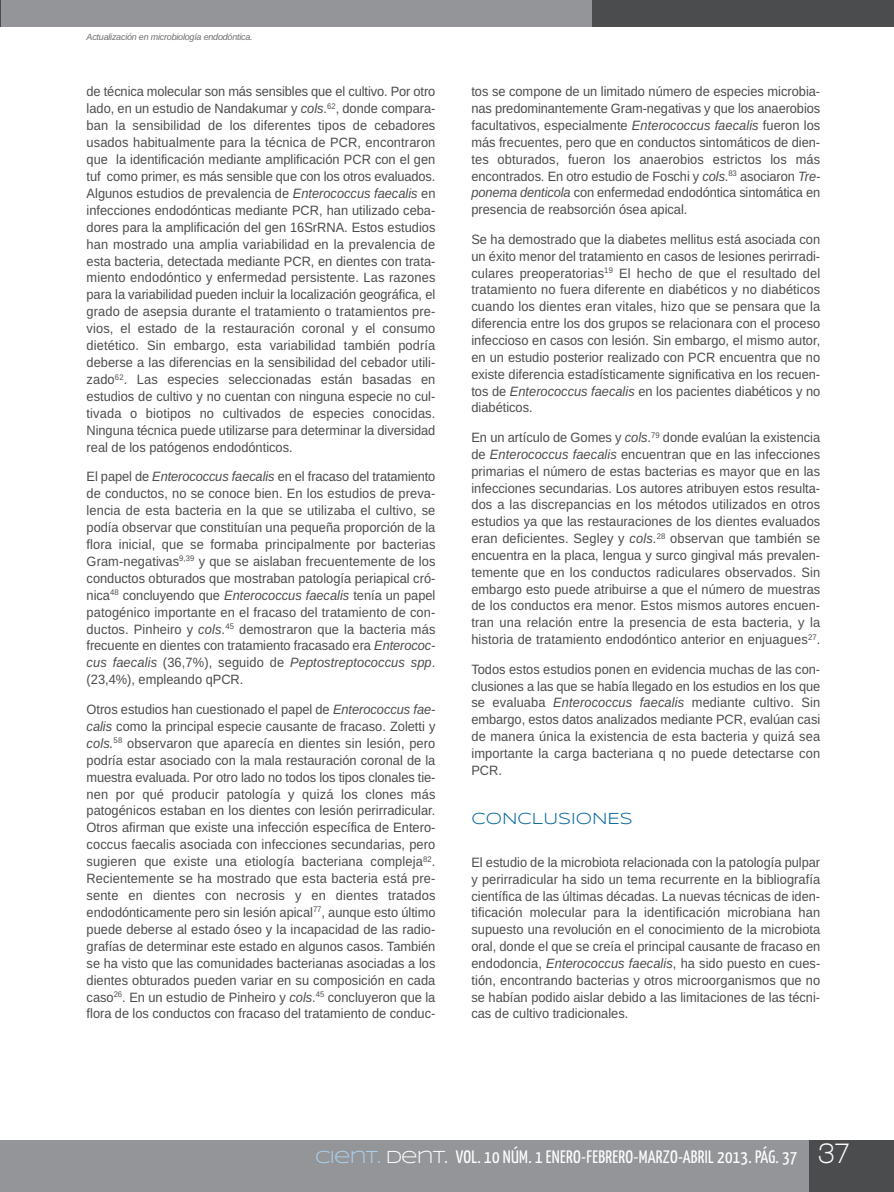
<style>
.page{position:relative;width:894px;height:1192px;background:#fff}
.page>*{position:absolute;margin:0;border:0;box-sizing:border-box;transform-origin:0 0}
.t1{font:700 30px "Walkway";color:#fff;scale:.9 1}
.t2{font:18px "Yanone Kaffeesatz";letter-spacing:.015em;color:#fff}
.t3{font:16.5px "Syncopate";color:#00649e}
.t4{font:13.5px/17px "Arimo";color:#4b4c4d;text-align:justify;scale:.95 1}
.t5{font:italic 9px "Arimo";letter-spacing:-.025em;color:#6c6d70}
.s1{font-style:italic}
.s2{font-family:"Syncopate";color:#add2ed}
.s3{font-family:"Syncopate"}
</style>
<div class="page">
<hr style="left:0;top:1139px;width:1px;height:52px;background:#939598">
<svg style="left:0;top:0;width:1px;height:27px"></svg>
<div style="left:1px;top:1139px;width:892px;height:52px;background:#939598"></div>
<div style="left:1px;top:0;width:599px;height:27px;background:#939598"></div>
<div style="left:593px;top:0;width:300px;height:27px;background:#4b4c4d"></div>
<div style="left:809px;top:1139px;width:84px;height:52px;background:#4b4c4d"></div>
<p class="t5" style="left:87px;top:33px;width:168px">Actualización en microbiología endodóntica.</p>
<p class="t4" style="left:87px;top:84px;width:369px">de técnica molecular son más sensibles que el cultivo. Por otro lado, en un estudio de Nandakumar y <span class="s1">cols</span>.<sup>62</sup>, donde compara&shy;ban la sensibilidad de los diferentes tipos de cebadores usados habitualmente para la técnica de PCR, encontraron que la identificación mediante amplificación PCR con el gen tuf como primer, es más sensible que con los otros evaluados.<br>Algunos estudios de prevalencia de <span class="s1">Enterococcus faecalis</span> en infecciones endodónticas mediante PCR, han utilizado ceba&shy;dores para la amplificación del gen 16SrRNA. Estos estudios han mostrado una amplia variabilidad en la prevalencia de esta bacteria, detectada mediante PCR, en dientes con trata&shy;miento endodóntico y enfermedad persistente. Las razones para la variabilidad pueden incluir la localización geográfica, el grado de asepsia durante el tratamiento o tratamientos pre&shy;vios, el estado de la restauración coronal y el consumo dietético. Sin embargo, esta variabilidad también podría deberse a las diferencias en la sensibilidad del cebador utili&shy;zado<sup>62</sup>. Las especies seleccionadas están basadas en estudios de cultivo y no cuentan con ninguna especie no cul&shy;tivada o biotipos no cultivados de especies conocidas.<br>Ninguna técnica puede utilizarse para determinar la diversidad real de los patógenos endodónticos.</p>
<p class="t4" style="left:87px;top:469px;width:369px">El papel de <span class="s1">Enterococcus faecalis</span> en el fracaso del tratamiento de conductos, no se conoce bien. En los estudios de preva&shy;lencia de esta bacteria en la que se utilizaba el cultivo, se podía observar que constituían una pequeña proporción de la flora inicial, que se formaba principalmente por bacterias Gram-negativas<sup>9,39</sup> y que se aislaban frecuentemente de los conductos obturados que mostraban patología periapical cró&shy;nica<sup>48</sup> concluyendo que <span class="s1">Enterococcus faecalis</span> tenía un papel patogénico importante en el fracaso del tratamiento de con&shy;ductos. Pinheiro y <span class="s1">cols</span>.<sup>45</sup> demostraron que la bacteria más frecuente en dientes con tratamiento fracasado era <span class="s1">Enterococ&shy;cus faecalis</span> (36,7%), seguido de <span class="s1">Peptostreptococcus spp</span>. (23,4%), empleando qPCR.</p>
<p class="t4" style="left:87px;top:701px;width:369px">Otros estudios han cuestionado el papel de <span class="s1">Enterococcus fae&shy;calis</span> como la principal especie causante de fracaso. Zoletti y <span class="s1">cols.</span><sup>58</sup> observaron que aparecía en dientes sin lesión, pero podría estar asociado con la mala restauración coronal de la muestra evaluada. Por otro lado no todos los tipos clonales tie&shy;nen por qué producir patología y quizá los clones más patogénicos estaban en los dientes con lesión perirradicular.<br>Otros afirman que existe una infección específica de Entero&shy;coccus faecalis asociada con infecciones secundarias, pero sugieren que existe una etiología bacteriana compleja<sup>82</sup>.<br>Recientemente se ha mostrado que esta bacteria está pre&shy;sente en dientes con necrosis y en dientes tratados endodónticamente pero sin lesión apical<sup>77</sup>, aunque esto último puede deberse al estado óseo y la incapacidad de las radio&shy;grafías de determinar este estado en algunos casos. También se ha visto que las comunidades bacterianas asociadas a los dientes obturados pueden variar en su composición en cada caso<sup>26</sup>. En un estudio de Pinheiro y <span class="s1">cols</span>.<sup>45</sup> concluyeron que la flora de los conductos con fracaso del tratamiento de conduc-</p>
<p class="t4" style="left:471px;top:84px;width:369px">tos se compone de un limitado número de especies microbia&shy;nas predominantemente Gram-negativas y que los anaerobios facultativos, especialmente <span class="s1">Enterococcus faecalis</span> fueron los más frecuentes, pero que en conductos sintomáticos de dien&shy;tes obturados, fueron los anaerobios estrictos los más encontrados. En otro estudio de Foschi y <span class="s1">cols</span>.<sup>83</sup> asociaron <span class="s1">Tre&shy;ponema denticola</span> con enfermedad endodóntica sintomática en presencia de reabsorción ósea apical.</p>
<p class="t4" style="left:471px;top:232px;width:368px">Se ha demostrado que la diabetes mellitus está asociada con un éxito menor del tratamiento en casos de lesiones perirradi&shy;culares preoperatorias<sup>19</sup> El hecho de que el resultado del tratamiento no fuera diferente en diabéticos y no diabéticos cuando los dientes eran vitales, hizo que se pensara que la diferencia entre los dos grupos se relacionara con el proceso infeccioso en casos con lesión. Sin embargo, el mismo autor, en un estudio posterior realizado con PCR encuentra que no existe diferencia estadísticamente significativa en los recuen&shy;tos de <span class="s1">Enterococcus faecalis</span> en los pacientes diabéticos y no diabéticos.</p>
<p class="t4" style="left:471px;top:430px;width:369px">En un artículo de Gomes y <span class="s1">cols</span>.<sup>79</sup> donde evalúan la existencia de <span class="s1">Enterococcus faecalis</span> encuentran que en las infecciones primarias el número de estas bacterias es mayor que en las infecciones secundarias. Los autores atribuyen estos resulta&shy;dos a las discrepancias en los métodos utilizados en otros estudios ya que las restauraciones de los dientes evaluados eran deficientes. Segley y <span class="s1">cols</span>.<sup>28</sup> observan que también se encuentra en la placa, lengua y surco gingival más prevalen&shy;temente que en los conductos radiculares observados. Sin embargo esto puede atribuirse a que el número de muestras de los conductos era menor. Estos mismos autores encuen&shy;tran una relación entre la presencia de esta bacteria, y la historia de tratamiento endodóntico anterior en enjuagues<sup>27</sup>.</p>
<p class="t4" style="left:471px;top:661px;width:368px">Todos estos estudios ponen en evidencia muchas de las con&shy;clusiones a las que se había llegado en los estudios en los que se evaluaba <span class="s1">Enterococcus faecalis</span> mediante cultivo. Sin embargo, estos datos analizados mediante PCR, evalúan casi de manera única la existencia de esta bacteria y quizá sea importante la carga bacteriana q no puede detectarse con PCR.</p>
<p class="t3" style="left:471px;top:808px;width:163px">CONCLUSIONES</p>
<p class="t4" style="left:471px;top:854px;width:368px">El estudio de la microbiota relacionada con la patología pulpar y perirradicular ha sido un tema recurrente en la bibliografía científica de las últimas décadas. La nuevas técnicas de iden&shy;tificación molecular para la identificación microbiana han supuesto una revolución en el conocimiento de la microbiota oral, donde el que se creía el principal causante de fracaso en endodoncia, <span class="s1">Enterococcus faecalis</span>, ha sido puesto en cues&shy;tión, encontrando bacterias y otros microorganismos que no se habían podido aislar debido a las limitaciones de las técni&shy;cas de cultivo tradicionales.</p>
<h2 class="t2" style="left:315px;top:1150px;width:483px"><span class="s2">CIENT.</span> <span class="s3">DENT.</span> VOL. 10 NÚM. 1 ENERO-FEBRERO-MARZO-ABRIL 2013. PÁG. 37</h2>
<h1 class="t1" style="left:818px;top:1142px;width:37px">37</h1>
</div>
